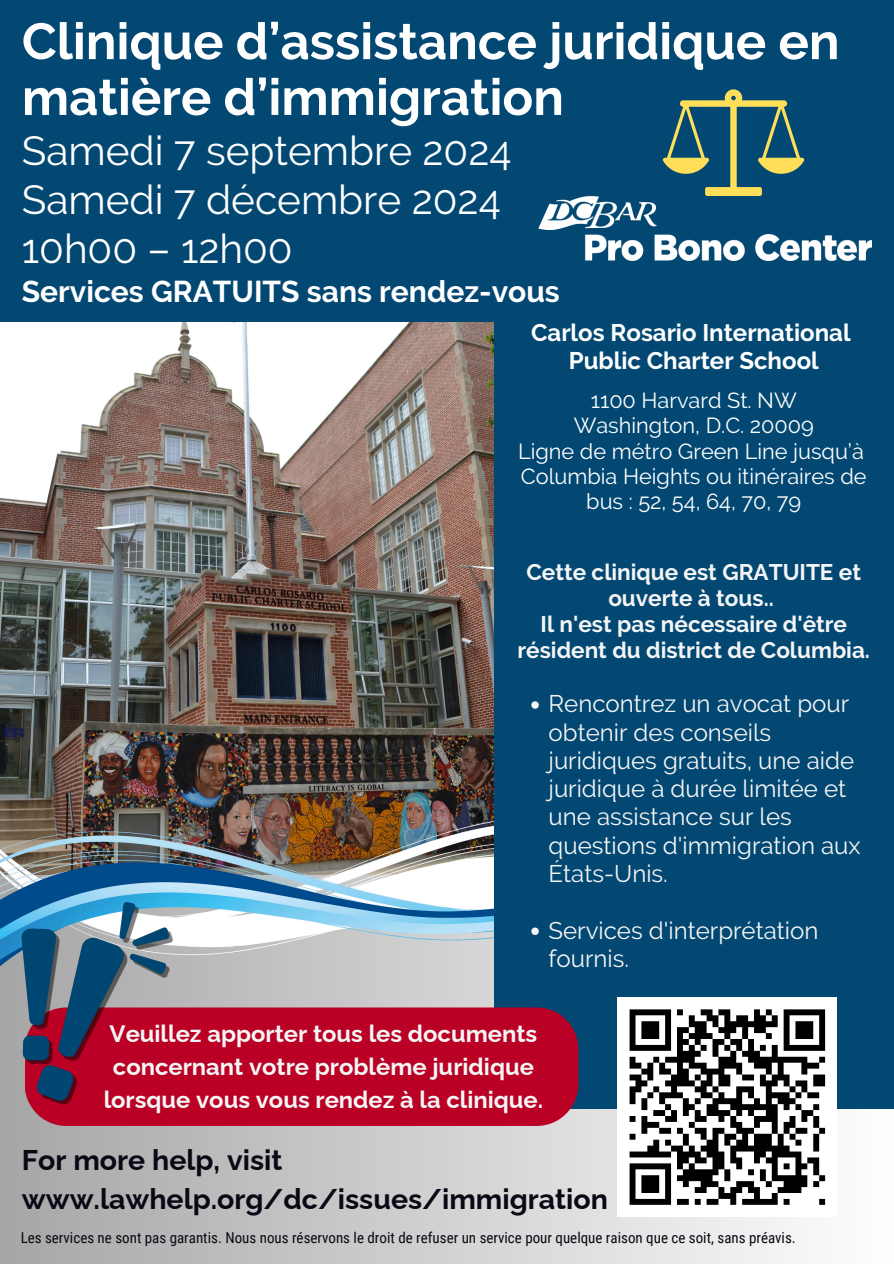
<style>
.page{position:relative;width:894px;height:1264px;background:#fff}
.page>*{position:absolute;margin:0;border:0;box-sizing:border-box;transform-origin:0 0}
.t1{font:700 50.85px/55.8px "Raleway";color:#fff}
.t2{font:40.5px/48.9px "Raleway";color:#fff}
.t3{font:700 30px "Raleway";color:#fff}
.t4{font:700 28.5px/39.3px "Raleway";color:#090915}
.t5{font:24px/28.2px "Raleway";color:#f5f5f5}
.t6{font:700 24px/28px "Raleway";color:#fff;text-align:center}
.t7{font:700 23.7px/32.7px "Raleway";color:#f5f5f5;text-align:center}
.t8{font:700 22.5px/26.2px "Raleway";color:#f5f5f5;text-align:center}
.t9{font:21.75px/25.3px "Raleway";color:#fff;text-align:center}
.t10{font:15px "Roboto Condensed";color:#090915}
</style>
<div class="page">
<div style="left:0;top:0;width:893px;height:1263px;background:linear-gradient(to right,#a6a6a6,#fefefe)"></div>
<div style="left:0;top:0;width:893px;height:323px;background:#024873"></div>
<img style="left:0;top:323px;width:494px;height:495px">
<img style="left:0;top:818px;width:494px;height:186px">
<div style="left:494px;top:305px;width:399px;height:803px;background:#024873"></div>
<div style="left:25px;top:1007px;width:553px;height:118px;background:#ba0025;border-radius:42px"></div>
<div style="left:617px;top:997px;width:219px;height:219px;background:#fff"></div>
<svg style="left:629px;top:1009px;width:197px;height:196px"></svg>
<img style="left:22px;top:901px;width:152px;height:205px">
<svg style="left:662px;top:89px;width:142px;height:107px"></svg>
<img style="left:538px;top:196px;width:333px;height:64px">
<svg style="left:531px;top:701px;width:7px;height:7px"></svg>
<svg style="left:531px;top:927px;width:7px;height:8px"></svg>
<h1 class="t1" style="left:22px;top:13px;width:819px">Clinique d’assistance juridique en matière d’immigration</h1>
<h3 class="t2" style="left:22px;top:127px;width:491px">Samedi 7 septembre 2024<br>Samedi 7 décembre 2024<br>10h00 – 12h00</h3>
<h3 class="t3" style="left:22px;top:274px;width:539px">Services GRATUITS sans rendez-vous</h3>
<p class="t6" style="left:531px;top:319px;width:321px">Carlos Rosario International<br>Public Charter School</p>
<p class="t9" style="left:518px;top:387px;width:350px">1100 Harvard St. NW<br>Washington, D.C. 20009<br>Ligne de métro Green Line jusqu’à<br>Columbia Heights ou itinéraires de bus : 52, 54, 64, 70, 79</p>
<p class="t8" style="left:517px;top:558px;width:354px">Cette clinique est GRATUITE et ouverte à tous..<br>Il n'est pas nécessaire d'être résident du district de Columbia.</p>
<p class="t5" style="left:548px;top:689px;width:313px">Rencontrez un avocat pour obtenir des conseils juridiques gratuits, une aide juridique à durée limitée et une assistance sur les questions d'immigration aux<br>États-Unis.</p>
<h4 class="t5" style="left:548px;top:916px;width:271px">Services d'interprétation fournis.</h4>
<p class="t7" style="left:104px;top:1017px;width:441px">Veuillez apporter tous les documents concernant votre problème juridique lorsque vous vous rendez à la clinique.</p>
<h4 class="t4" style="left:22px;top:1140px;width:587px">For more help, visit www.lawhelp.org/dc/issues/immigration</h4>
<h5 class="t10" style="left:21px;top:1228px;width:776px">Les services ne sont pas garantis. Nous nous réservons le droit de refuser un service pour quelque raison que ce soit, sans préavis.</h5>
</div>
